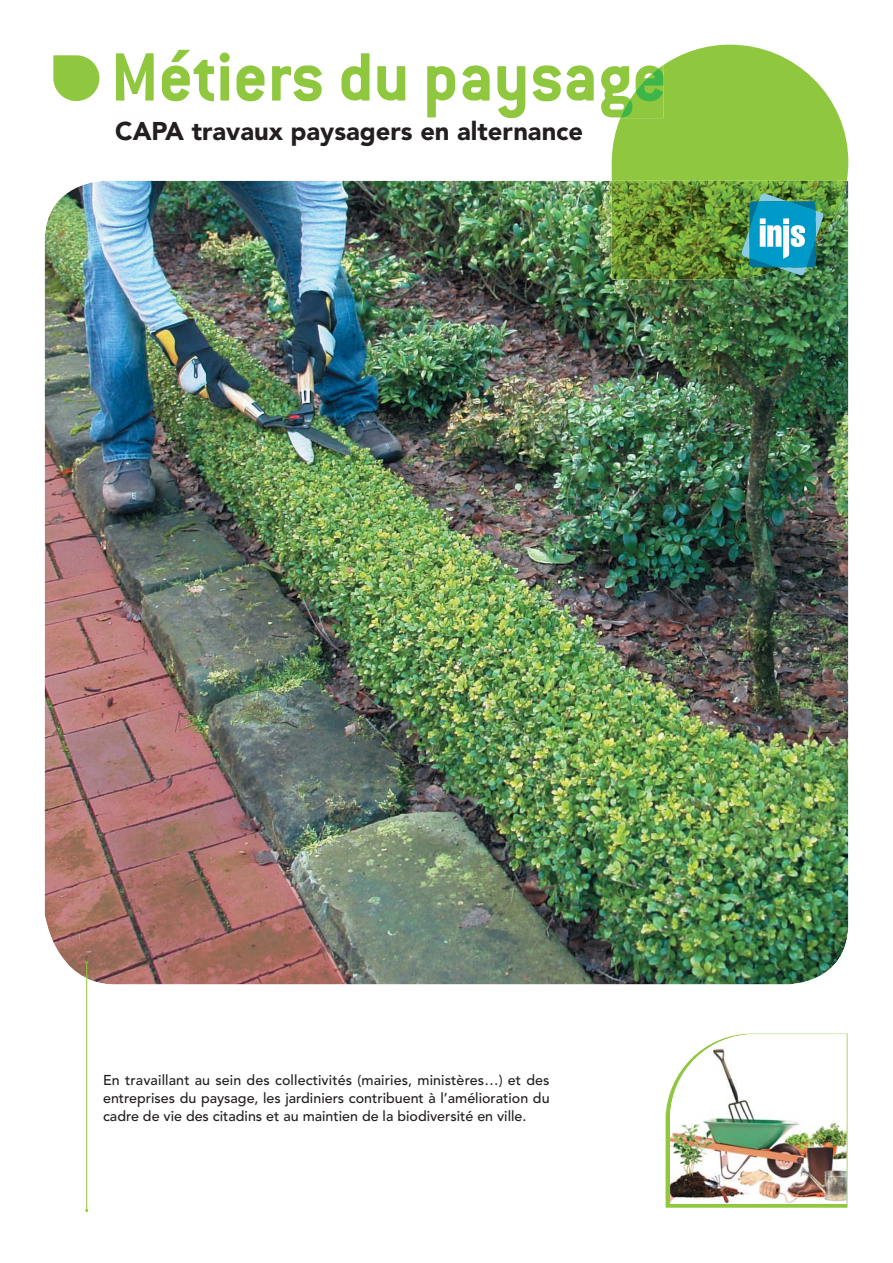
<style>
.page{position:relative;width:893px;height:1263px;background:#fff}
.page>*{position:absolute;margin:0;border:0;box-sizing:border-box;transform-origin:0 0}
.t1{font:700 75px "Conduit ITC";color:#8fc73e}
.t2{font:900 25.5px "Avenir LT";color:#231f20}
.t3{font:500 14.25px/18px "Avenir LT";color:#231f20;text-align:justify}
</style>
<div class="page">
<img style="left:45px;top:181px;width:803px;height:803px">
<svg style="left:53px;top:55px;width:46px;height:46px;background:#a1d05e"></svg>
<img style="left:612px;top:181px;width:235px;height:98px">
<img style="left:742px;top:193px;width:82px;height:82px">
<svg style="left:666px;top:1034px;width:181px;height:174px"></svg>
<img style="left:670px;top:1034px;width:176px;height:170px">
<hr style="left:86px;top:962px;width:1px;height:248px;background:#8fc73e">
<svg style="left:612px;top:45px;width:236px;height:136px"></svg>
<h1 class="t1" style="left:111px;top:46px;width:557px">Métiers du paysage</h1>
<h2 class="t2" style="left:115px;top:118px;width:469px">CAPA travaux paysagers en alternance</h2>
<p class="t3" style="left:103px;top:1071px;width:448px">En travaillant au sein des collectivités (mairies, ministères…) et des entreprises du paysage, les jardiniers contribuent à l’amélioration du cadre de vie des citadins et au maintien de la biodiversité en ville.</p>
</div>
